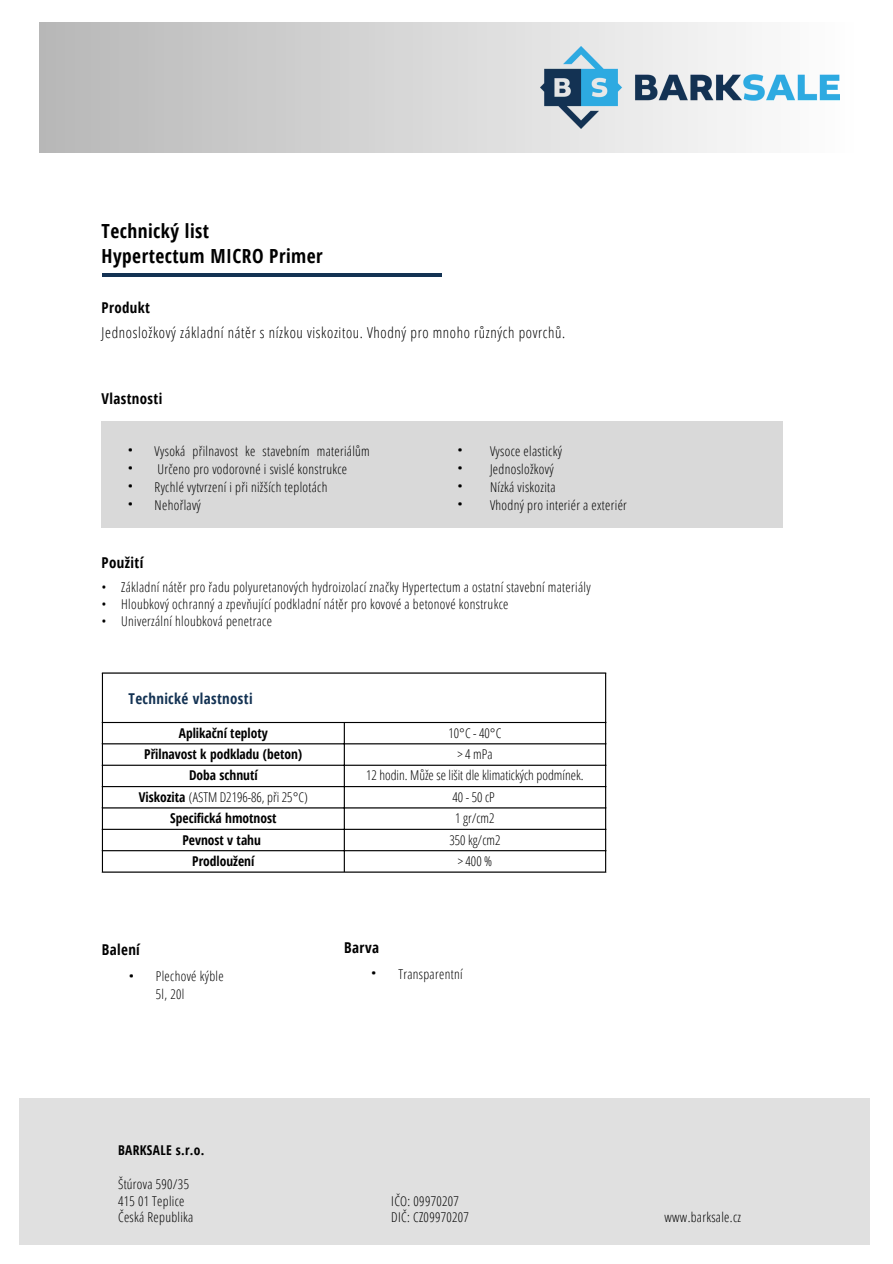
<style>
.page{position:relative;width:893px;height:1264px;background:#fff}
.page>*{position:absolute;margin:0;border:0;box-sizing:border-box;transform-origin:0 0}
.t1{font:700 19.35px "Open Sans Condensed";letter-spacing:.025em;color:#000}
.t2{font:300 15px "Open Sans Condensed";letter-spacing:.045em;color:#000}
.t3{font:700 15px "Open Sans Condensed";letter-spacing:.025em;color:#000}
.t4{font:700 15px "Open Sans Condensed";letter-spacing:.025em;color:#133253}
.t5{font:300 13.5px/18px "Open Sans Condensed";letter-spacing:.025em;color:#000}
.t6{font:700 13.5px "Open Sans Condensed";color:#000}
.t7{font:300 13.5px "Open Sans Condensed";color:#000}
.t8{font:700 13.5px "Open Sans Condensed";letter-spacing:.025em;color:#000}
.t9{font:13.5px/18px "IBM Plex Sans";color:#000;text-align:justify}
.s1{font-weight:700}
</style>
<div class="page">
<hr style="left:102px;top:273px;width:339px;height:3px;background:#133253">
<div style="left:102px;top:422px;width:340px;height:106px;background:#d9d9d9"></div>
<div style="left:442px;top:422px;width:340px;height:106px;background:#d9d9d9"></div>
<div style="left:102px;top:421px;width:340px;height:22px;background:#d9d9d9"></div>
<div style="left:442px;top:421px;width:340px;height:22px;background:#d9d9d9"></div>
<div style="left:39px;top:23px;width:814px;height:130px;background:linear-gradient(to right,#b7b7b7,#fefefe)"></div>
<img style="left:540px;top:47px;width:299px;height:82px">
<hr style="left:102px;top:673px;width:1px;height:198px;background:#000">
<hr style="left:344px;top:723px;width:1px;height:148px;background:#000">
<hr style="left:605px;top:673px;width:1px;height:198px;background:#000">
<hr style="left:102px;top:672px;width:504px;height:1px;background:#000">
<hr style="left:102px;top:722px;width:504px;height:1px;background:#000">
<hr style="left:102px;top:743px;width:504px;height:1px;background:#000">
<hr style="left:102px;top:764px;width:504px;height:1px;background:#000">
<hr style="left:102px;top:786px;width:504px;height:1px;background:#000">
<hr style="left:102px;top:807px;width:504px;height:1px;background:#000">
<hr style="left:102px;top:828px;width:504px;height:1px;background:#000">
<hr style="left:102px;top:850px;width:504px;height:1px;background:#000">
<hr style="left:102px;top:871px;width:504px;height:1px;background:#000">
<div style="left:19px;top:1098px;width:850px;height:146px;background:#e0e0e0"></div>
<p class="t1" style="left:102px;top:217px;width:109px">Technický list</p>
<p class="t1" style="left:102px;top:242px;width:222px">Hypertectum MICRO Primer</p>
<p class="t3" style="left:102px;top:296px;width:50px">Produkt</p>
<p class="t2" style="left:102px;top:322px;width:465px">Jednosložkový základní nátěr s nízkou viskozitou. Vhodný pro mnoho různých povrchů.</p>
<p class="t3" style="left:102px;top:388px;width:62px">Vlastnosti</p>
<p class="t5" style="left:155px;top:441px;width:217px">Vysoká přilnavost ke stavebním materiálům<br>Určeno pro vodorovné i svislé konstrukce</p>
<p class="t5" style="left:155px;top:477px;width:174px">Rychlé vytvrzení i při nižších teplotách</p>
<p class="t5" style="left:155px;top:495px;width:48px">Nehořlavý</p>
<p class="t9" style="left:128px;top:440px;width:7px">• • • •</p>
<p class="t9" style="left:457px;top:440px;width:7px">• • • •</p>
<p class="t3" style="left:102px;top:552px;width:43px">Použití</p>
<p class="t5" style="left:490px;top:441px;width:73px">Vysoce elastický</p>
<p class="t5" style="left:490px;top:459px;width:65px">Jednosložkový</p>
<p class="t5" style="left:490px;top:477px;width:67px">Nízká viskozita</p>
<p class="t5" style="left:490px;top:495px;width:138px">Vhodný pro interiér a exteriér</p>
<p class="t5" style="left:102px;top:578px;width:490px">• Základní nátěr pro řadu polyuretanových hydroizolací značky Hypertectum a ostatní stavební materiály</p>
<p class="t5" style="left:102px;top:595px;width:408px">• Hloubkový ochranný a zpevňující podkladní nátěr pro kovové a betonové konstrukce</p>
<p class="t5" style="left:102px;top:612px;width:172px">• Univerzální hloubková penetrace</p>
<p class="t4" style="left:129px;top:687px;width:126px">Technické vlastnosti</p>
<p class="t6" style="left:179px;top:723px;width:90px">Aplikační teploty</p>
<p class="t5" style="left:448px;top:723px;width:54px">10°C - 40°C</p>
<p class="t6" style="left:144px;top:744px;width:159px">Přilnavost k podkladu (beton)</p>
<p class="t5" style="left:457px;top:744px;width:37px">&gt; 4 mPa</p>
<p class="t6" style="left:189px;top:766px;width:70px">Doba schnutí</p>
<p class="t7" style="left:366px;top:766px;width:219px">12 hodin. Může se lišit dle klimatických podmínek.</p>
<p class="t7" style="left:139px;top:787px;width:170px"><span class="s1">Viskozita</span> (ASTM D2196-86, při 25°C)</p>
<p class="t5" style="left:452px;top:787px;width:44px">40 - 50 cP</p>
<p class="t6" style="left:170px;top:808px;width:108px">Specifická hmotnost</p>
<p class="t5" style="left:455px;top:809px;width:41px">1 gr/cm2</p>
<p class="t6" style="left:182px;top:830px;width:80px">Pevnost v tahu</p>
<p class="t5" style="left:449px;top:830px;width:53px">350 kg/cm2</p>
<p class="t6" style="left:192px;top:851px;width:64px">Prodloužení</p>
<p class="t5" style="left:457px;top:851px;width:36px">&gt; 400 %</p>
<p class="t3" style="left:102px;top:939px;width:39px">Balení</p>
<p class="t3" style="left:344px;top:937px;width:36px">Barva</p>
<p class="t9" style="left:129px;top:965px;width:7px">•</p>
<p class="t5" style="left:156px;top:966px;width:69px">Plechové kýble</p>
<p class="t5" style="left:156px;top:984px;width:30px">5l, 20l</p>
<p class="t8" style="left:118px;top:1140px;width:88px">BARKSALE s.r.o.</p>
<p class="t5" style="left:118px;top:1174px;width:72px">Štúrova 590/35</p>
<p class="t5" style="left:118px;top:1191px;width:68px">415 01 Teplice</p>
<p class="t5" style="left:118px;top:1208px;width:77px">Česká Republika</p>
<p class="t9" style="left:371px;top:962px;width:7px">•</p>
<p class="t5" style="left:398px;top:964px;width:66px">Transparentní</p>
<p class="t5" style="left:391px;top:1191px;width:69px">IČO: 09970207</p>
<p class="t5" style="left:391px;top:1208px;width:79px">DIČ: CZ09970207</p>
<p class="t5" style="left:664px;top:1208px;width:78px">www.barksale.cz</p>
</div>
